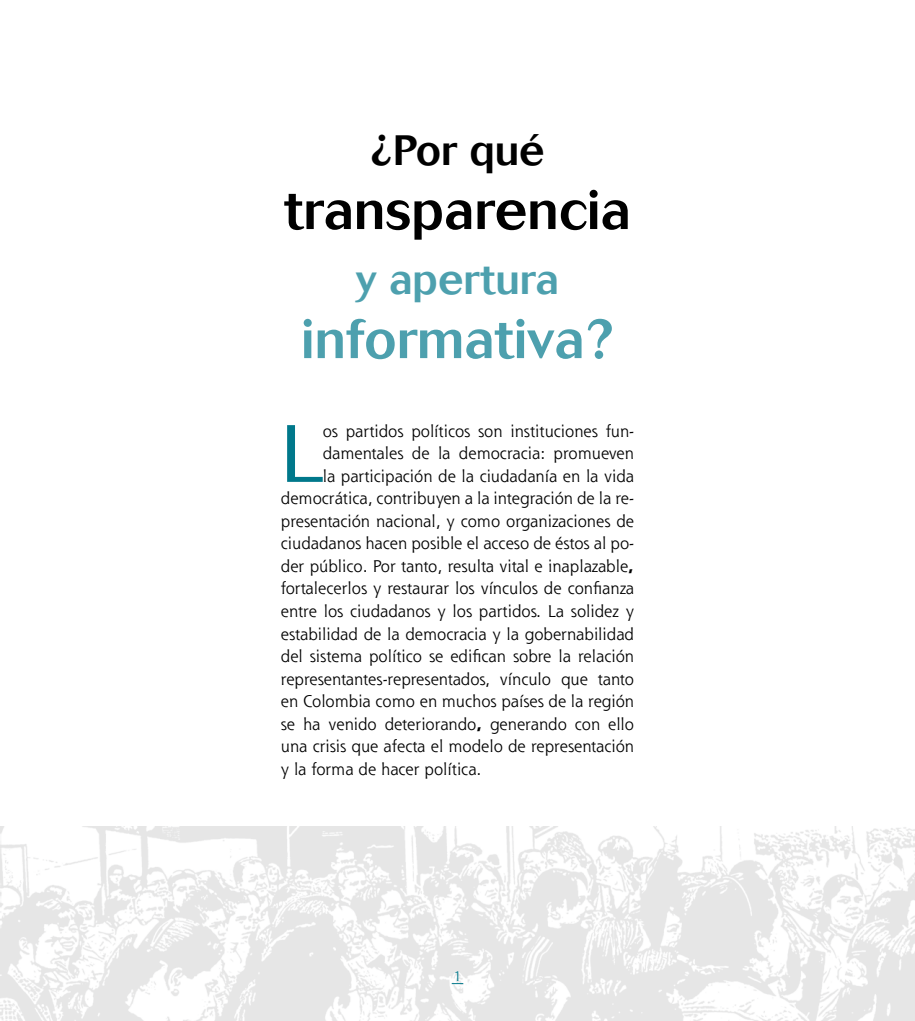
<style>
.page{position:relative;width:915px;height:1021px;background:#fff}
.page>*{position:absolute;margin:0;border:0;box-sizing:border-box;transform-origin:0 0}
.t1{font:300 80.25px "Cosmos";color:#00788b}
.t2{font:500 54px "Cosmos";color:#000}
.t3{font:500 54px "Cosmos";color:#4da0ae}
.t4{font:500 42px "Cosmos";color:#4da0ae}
.t5{font:500 42px "Cosmos";color:#000}
.t6{font:16.5px "Shannon";color:#000}
.t7{font:13.5px "Shannon";color:#00788b}
.s1{font-weight:700}
</style>
<div class="page">
<img style="left:0;top:826px;width:914px;height:194px">
<svg style="left:451px;top:983px;width:12px;height:1px"></svg>
<h3 class="t5" style="left:370px;top:126px;width:176px">¿Por qué</h3>
<h2 class="t2" style="left:284px;top:179px;width:348px">transparencia</h2>
<h3 class="t4" style="left:355px;top:255px;width:205px">y apertura</h3>
<h2 class="t3" style="left:301px;top:308px;width:314px">informativa?</h2>
<h1 class="t1" style="left:281px;top:408px;width:43px">L</h1>
<p class="t6" style="left:322px;top:420px;width:313px">os partidos políticos son instituciones fun-</p>
<p class="t6" style="left:322px;top:443px;width:313px">damentales de la democracia: promueven</p>
<p class="t6" style="left:322px;top:465px;width:313px">la participación de la ciudadanía en la vida</p>
<p class="t6" style="left:281px;top:488px;width:354px">democrática, contribuyen a la integración de la re-</p>
<p class="t6" style="left:281px;top:510px;width:354px">presentación nacional, y como organizaciones de</p>
<p class="t6" style="left:281px;top:533px;width:354px">ciudadanos hacen posible el acceso de éstos al po-</p>
<p class="t6" style="left:281px;top:555px;width:354px">der público. Por tanto, resulta vital e inaplazable<span class="s1">,</span></p>
<p class="t6" style="left:281px;top:578px;width:354px">fortalecerlos y restaurar los vínculos de confianza</p>
<p class="t6" style="left:281px;top:600px;width:354px">entre los ciudadanos y los partidos. La solidez y</p>
<p class="t6" style="left:281px;top:623px;width:354px">estabilidad de la democracia y la gobernabilidad</p>
<p class="t6" style="left:281px;top:645px;width:354px">del sistema político se edifican sobre la relación</p>
<p class="t6" style="left:281px;top:668px;width:354px">representantes-representados, vínculo que tanto</p>
<p class="t6" style="left:281px;top:690px;width:354px">en Colombia como en muchos países de la región</p>
<p class="t6" style="left:281px;top:713px;width:354px">se ha venido deteriorando<span class="s1">,</span> generando con ello</p>
<p class="t6" style="left:281px;top:735px;width:354px">una crisis que afecta el modelo de representación</p>
<p class="t6" style="left:281px;top:758px;width:202px">y la forma de hacer política.</p>
<p class="t7" style="left:453px;top:967px;width:9px">1</p>
</div>
